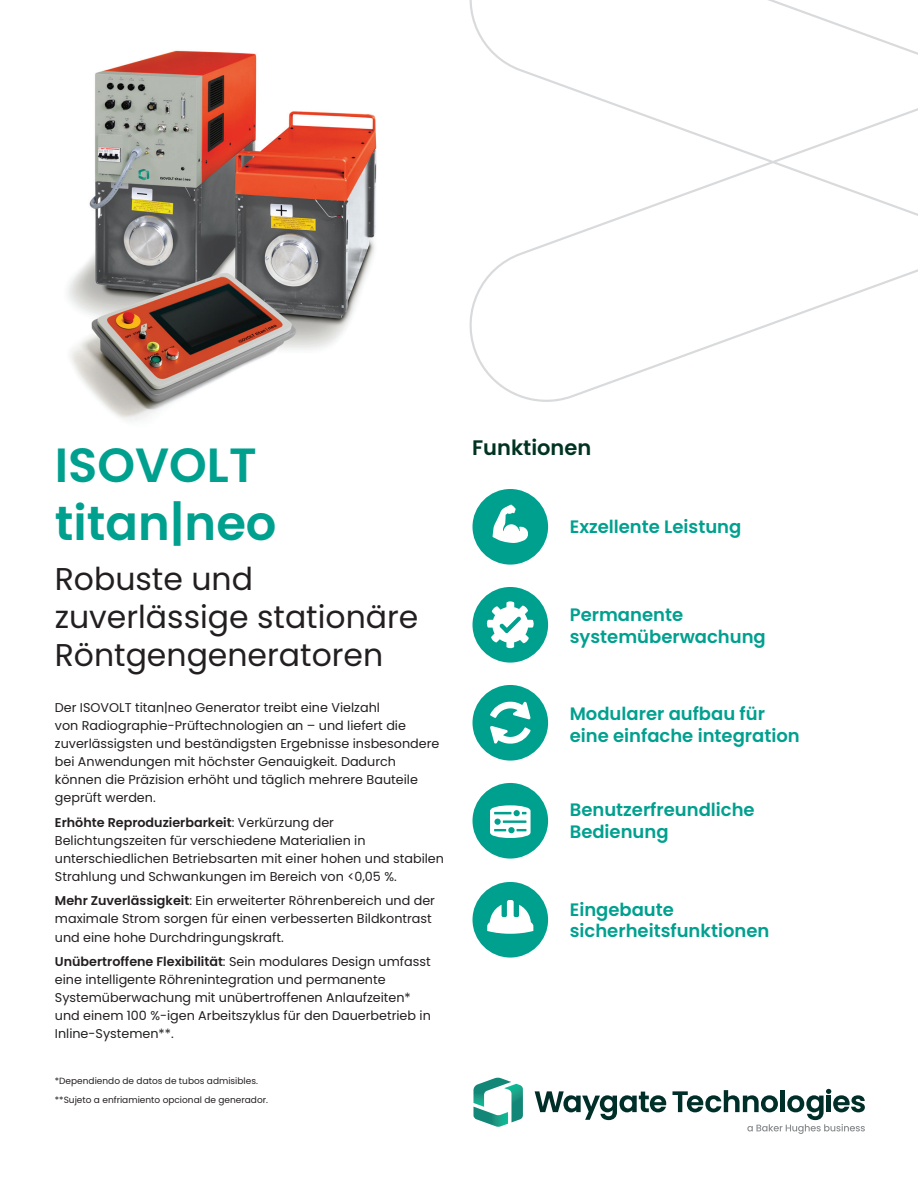
<style>
.page{position:relative;width:918px;height:1188px;background:#fff}
.page>*{position:absolute;margin:0;border:0;box-sizing:border-box;transform-origin:0 0}
.t1{font:600 48px/57.6px "Poppins";color:#00a08f}
.t2{font:31.5px/37.8px "Poppins";color:#231f20}
.t3{font:600 21px "Poppins";color:#003323}
.t4{font:600 18px/21.6px "Poppins";color:#00a08f}
.t5{font:12.75px/18px "Poppins";color:#231f20}
.t6{font:9px/18.8px "Poppins";color:#231f20}
.s1{font-weight:600}
</style>
<div class="page">
<img style="left:68px;top:50px;width:309px;height:371px">
<svg style="left:469px;top:0;width:449px;height:402px"></svg>
<div style="left:473px;top:489px;width:75px;height:76px;background:#00a08f;border-radius:50%"></div>
<svg style="left:493px;top:504px;width:35px;height:39px"></svg>
<div style="left:473px;top:783px;width:75px;height:76px;background:#00a08f;border-radius:50%"></div>
<div style="left:473px;top:882px;width:75px;height:76px;background:#00a08f;border-radius:50%"></div>
<div style="left:473px;top:685px;width:75px;height:76px;background:#00a08f;border-radius:50%"></div>
<svg style="left:490px;top:805px;width:41px;height:33px"></svg>
<svg style="left:487px;top:900px;width:46px;height:34px"></svg>
<div style="left:473px;top:587px;width:75px;height:76px;background:#00a08f;border-radius:50%"></div>
<svg style="left:486px;top:601px;width:48px;height:47px"></svg>
<svg style="left:490px;top:726px;width:40px;height:18px"></svg>
<svg style="left:490px;top:702px;width:41px;height:18px"></svg>
<svg style="left:473px;top:1078px;width:50px;height:49px"></svg>
<svg style="left:535px;top:1091px;width:131px;height:29px"></svg>
<svg style="left:672px;top:1089px;width:193px;height:45px"></svg>
<h1 class="t1" style="left:55px;top:437px;width:223px">ISOVOLT titan|neo</h1>
<h2 class="t2" style="left:55px;top:561px;width:365px">Robuste und zuverlässige stationäre<br>Röntgengeneratoren</h2>
<p class="t5" style="left:55px;top:699px;width:386px">Der ISOVOLT titan|neo Generator treibt eine Vielzahl<br>von Radiographie-Prüftechnologien an – und liefert die zuverlässigsten und beständigsten Ergebnisse insbesondere bei Anwendungen mit höchster Genauigkeit. Dadurch können die Präzision erhöht und täglich mehrere Bauteile geprüft werden.</p>
<p class="t5" style="left:55px;top:813px;width:391px"><span class="s1">Erhöhte Reproduzierbarkeit</span>: Verkürzung der Belichtungszeiten für verschiedene Materialien in unterschiedlichen Betriebsarten mit einer hohen und stabilen Strahlung und Schwankungen im Bereich von &lt;0,05 %.</p>
<p class="t5" style="left:55px;top:892px;width:382px"><span class="s1">Mehr Zuverlässigkeit</span>: Ein erweiterter Röhrenbereich und der maximale Strom sorgen für einen verbesserten Bildkontrast und eine hohe Durchdringungskraft.</p>
<p class="t5" style="left:55px;top:953px;width:377px"><span class="s1">Unübertroffene Flexibilität</span>: Sein modulares Design umfasst eine intelligente Röhrenintegration und permanente Systemüberwachung mit unübertroffenen Anlaufzeiten* und einem 100 %-igen Arbeitszyklus für den Dauerbetrieb in Inline-Systemen**.</p>
<p class="t6" style="left:55px;top:1072px;width:215px">*Dependiendo de datos de tubos admisibles. **Sujeto a enfriamiento opcional de generador.</p>
<h3 class="t3" style="left:472px;top:436px;width:121px">Funktionen</h3>
<h3 class="t4" style="left:570px;top:516px;width:173px">Exzellente Leistung</h3>
<h3 class="t4" style="left:570px;top:604px;width:198px">Permanente systemüberwachung</h3>
<h3 class="t4" style="left:570px;top:703px;width:231px">Modularer aufbau für eine einfache integration</h3>
<h3 class="t4" style="left:570px;top:799px;width:186px">Benutzerfreundliche<br>Bedienung</h3>
<h3 class="t4" style="left:570px;top:899px;width:201px">Eingebaute sicherheitsfunktionen</h3>
</div>
